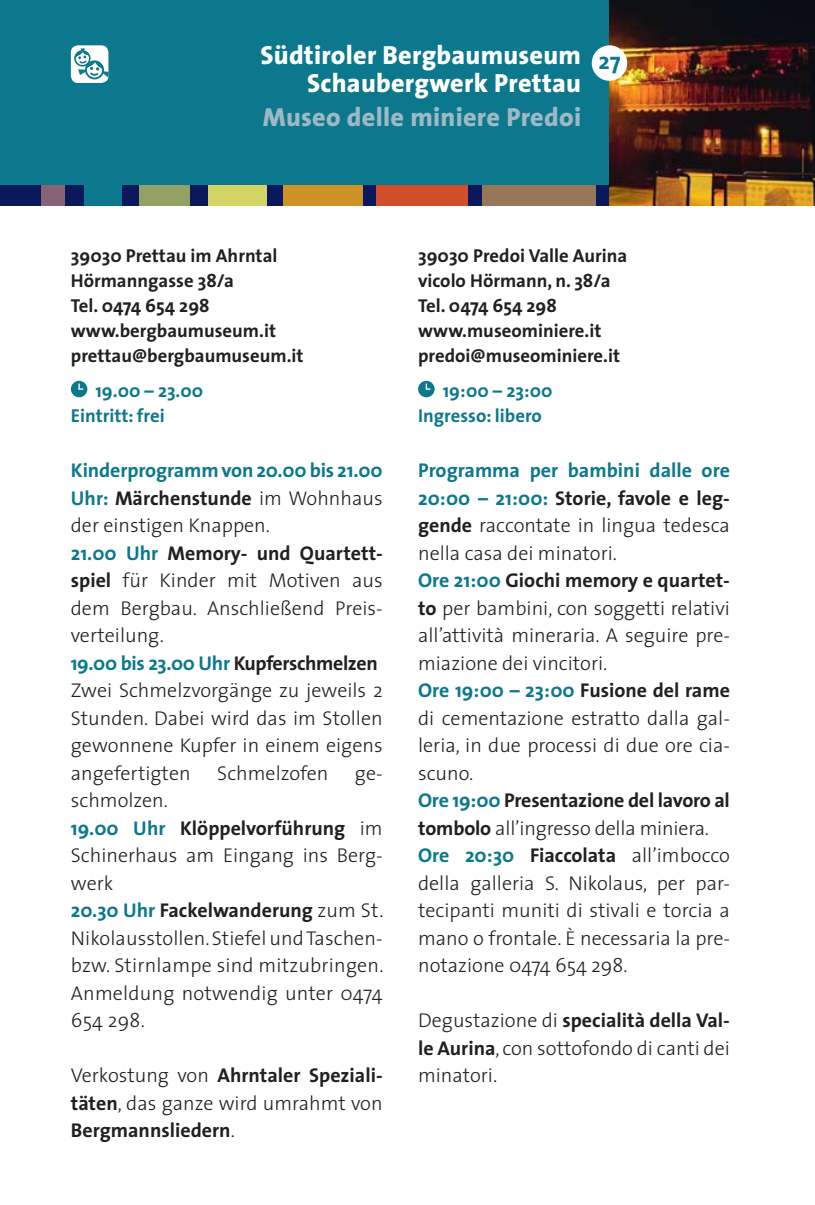
<style>
.page{position:relative;width:815px;height:1205px;background:#fff}
.page>*{position:absolute;margin:0;border:0;box-sizing:border-box;transform-origin:0 0}
.t1{font:800 26.25px/27.5px "The Sans";letter-spacing:.01em;color:#fff;text-align:right}
.t2{font:800 26.25px "The Sans";letter-spacing:.01em;color:#9cb9c5}
.t3{font:700 23.75px "The Sans";color:#0c788d}
.t4{font:300 20px/27.5px "The Sans";color:#231f20}
.t5{font:700 20px/27.5px "The Sans";color:#231f20;text-align:justify}
.t6{font:700 18.75px/25px "The Sans";color:#231f20}
.t7{font:700 18.75px/25px "The Sans";color:#0c788d}
.s1{font-weight:700;color:#0c788d}
.s2{font-weight:700}
.s3{font-weight:300}
</style>
<div class="page">
<div style="left:0;top:184px;width:815px;height:22px;background:#0a185c"></div>
<div style="left:208px;top:184px;width:58px;height:22px;background:#d4d466"></div>
<div style="left:283px;top:184px;width:80px;height:22px;background:#cf9229"></div>
<div style="left:482px;top:184px;width:114px;height:22px;background:#967758"></div>
<div style="left:84px;top:184px;width:37px;height:22px;background:#0c788d"></div>
<div style="left:41px;top:184px;width:24px;height:22px;background:#886277"></div>
<div style="left:140px;top:184px;width:50px;height:22px;background:#94a164"></div>
<div style="left:377px;top:184px;width:91px;height:22px;background:#d14e29"></div>
<div style="left:0;top:0;width:609px;height:184px;background:#0c788d"></div>
<img style="left:609px;top:0;width:206px;height:206px">
<svg style="left:71px;top:381px;width:16px;height:16px"></svg>
<svg style="left:418px;top:381px;width:17px;height:16px"></svg>
<div style="left:593px;top:47px;width:33px;height:32px;background:#fff;border-radius:50%"></div>
<div style="left:592px;top:45px;width:35px;height:36px;border:3px solid #fff;border-radius:50%"></div>
<div style="left:71px;top:45px;width:37px;height:38px;background:#fff;border-radius:7px"></div>
<svg style="left:74px;top:48px;width:34px;height:32px"></svg>
<h1 class="t1" style="left:260px;top:42px;width:322px">Südtiroler Bergbaumuseum<br>Schaubergwerk Prettau</h1>
<h1 class="t2" style="left:263px;top:104px;width:320px">Museo delle miniere Predoi</h1>
<p class="t3" style="left:598px;top:49px;width:24px">27</p>
<p class="t6" style="left:71px;top:243px;width:234px">39030 Prettau im Ahrntal<br>Hörmanngasse 38/a<br>Tel. 0474 654 298 www.bergbaumuseum.it prettau@bergbaumuseum.it</p>
<p class="t7" style="left:71px;top:379px;width:134px;text-indent:25px">19.00 – 23.00<br>Eintritt: frei</p>
<p class="t4" style="left:71px;top:459px;width:313px"><span class="s1">Kinderprogramm von 20.00 bis 21.00<br>Uhr:</span> <span class="s2">Märchenstunde</span> im Wohnhaus der einstigen Knappen.<br><span class="s1">21.00 Uhr</span> <span class="s2">Memory- und Quartett&shy;spiel</span> für Kinder mit Motiven aus dem Bergbau. Anschließend Preis&shy;verteilung.<br><span class="s1">19.00 bis 23.00 Uhr</span> <span class="s2">Kupferschmelzen<br></span>Zwei Schmelzvorgänge zu jeweils 2<br>Stunden. Dabei wird das im Stollen gewonnene Kupfer in einem eigens angefertigten</p>
<p class="t4" style="left:217px;top:761px;width:113px">Schmelzofen</p>
<p class="t4" style="left:355px;top:761px;width:29px">ge-</p>
<p class="t4" style="left:71px;top:789px;width:314px">schmolzen.<br><span class="s1">19.00 Uhr</span> <span class="s2">Klöppelvorführung</span> im<br>Schinerhaus am Eingang ins Berg&shy;werk<br><span class="s1">20.30 Uhr</span> <span class="s2">Fackelwanderung</span> zum St.<br>Nikolausstollen. Stiefel und Taschen&shy;bzw. Stirnlampe sind mitzubringen.<br>Anmeldung notwendig unter 0474<br>654 298.</p>
<p class="t5" style="left:71px;top:1062px;width:313px"><span class="s3">Verkostung von</span> Ahrntaler Speziali&shy;täten<span class="s3">, das ganze wird umrahmt von </span>Bergmannsliedern<span class="s3">.</span></p>
<p class="t6" style="left:418px;top:243px;width:211px">39030 Predoi Valle Aurina vicolo Hörmann, n. 38/a<br>Tel. 0474 654 298 www.museominiere.it predoi@museominiere.it</p>
<p class="t7" style="left:418px;top:379px;width:136px;text-indent:25px">19:00 – 23:00<br>Ingresso: libero</p>
<p class="t4" style="left:418px;top:459px;width:313px"><span class="s1">Programma per bambini dalle ore<br>20:00 – 21:00:</span> <span class="s2">Storie, favole e leg&shy;gende</span> raccontate in lingua tedesca nella casa dei minatori.<br><span class="s1">Ore 21:00</span> <span class="s2">Giochi memory e quartet&shy;to</span> per bambini, con soggetti relativi all’attività mineraria. A seguire pre&shy;miazione dei vincitori.<br><span class="s1">Ore 19:00 – 23:00</span> <span class="s2">Fusione del rame </span>di cementazione estratto dalla gal&shy;leria, in due processi di due ore cia&shy;scuno.<br><span class="s1">Ore 19:00</span> <span class="s2">Presentazione del lavoro al tombolo</span> all’ingresso della miniera.<br><span class="s1">Ore 20:30</span> <span class="s2">Fiaccolata</span> all’imbocco della galleria S. Nikolaus, per par&shy;tecipanti muniti di stivali e torcia a mano o frontale. È necessaria la pre&shy;notazione 0474 654 298.</p>
<p class="t4" style="left:418px;top:1009px;width:313px;text-align:justify">Degustazione di <span class="s2">specialità della Val&shy;le Aurina</span>, con sottofondo di canti dei minatori.</p>
</div>
